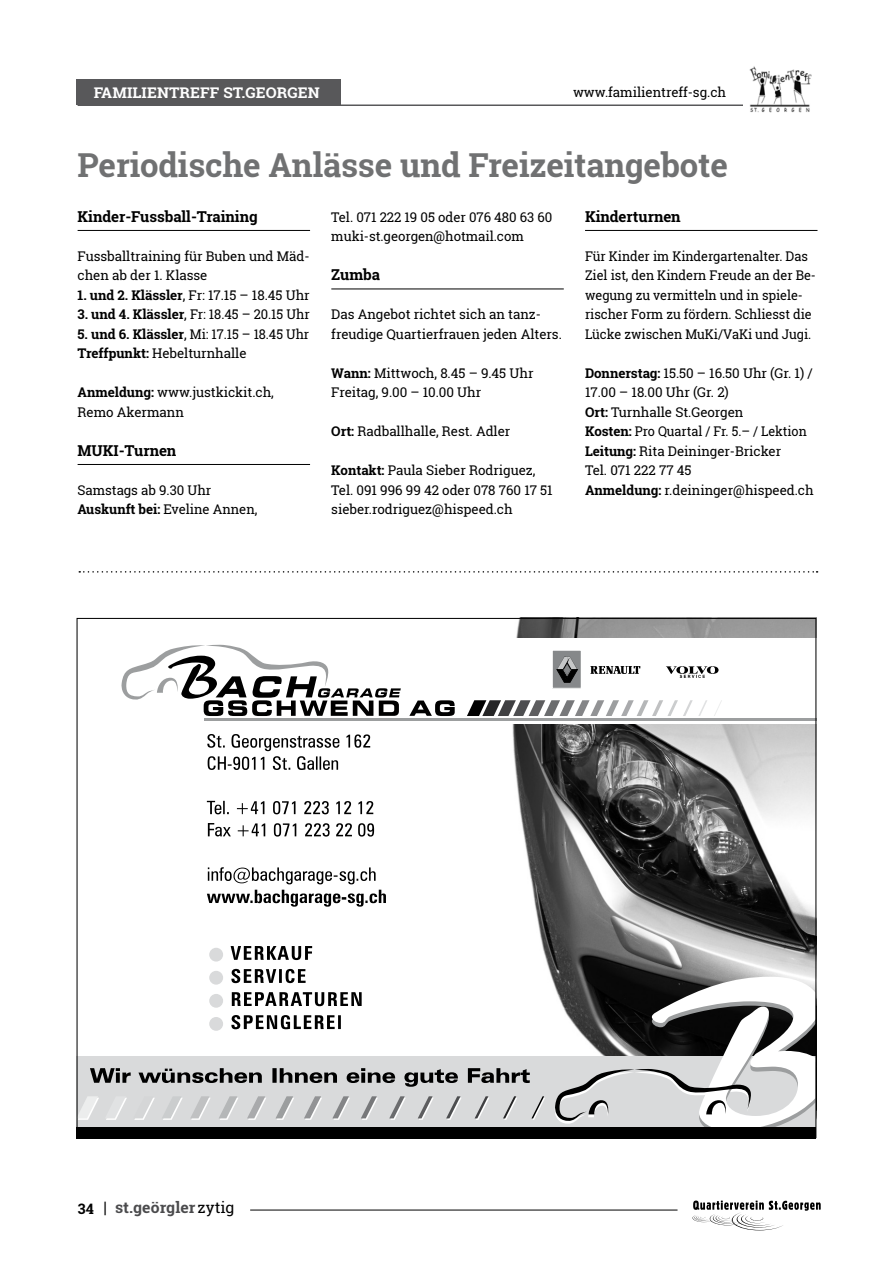
<style>
.page{position:relative;width:893px;height:1263px;background:#fff}
.page>*{position:absolute;margin:0;border:0;box-sizing:border-box;transform-origin:0 0}
.t1{font:700 37.05px "Arial";color:#000}
.t2{font:700 33px "Roboto Slab";letter-spacing:-.005em;color:#707172}
.t3{font:700 15.45px "Roboto Slab";letter-spacing:.005em;color:#4b4b4d}
.t4{font:700 15px "Roboto Slab";letter-spacing:-.005em;color:#000}
.t5{font:700 14.7px "Roboto Slab";letter-spacing:.005em;color:#fff;scale:1.05 1}
.t6{font:13.35px/19.5px "Roboto Slab";letter-spacing:-.005em;color:#000}
.t7{font:13.35px/19.5px "Roboto Slab";letter-spacing:-.005em;color:#000;scale:.96 1}
.s1{font-weight:700}
.s2{font-size:14.4px;color:#000}
.s3{font-weight:400;font-size:15.75px;color:#000}
.s4{font-size:15.75px}
.s5{font-weight:400;color:#000}
</style>
<div class="page">
<hr style="left:250px;top:1210px;width:427px;height:1px;background:#000">
<svg style="left:692px;top:1200px;width:129px;height:30px"></svg>
<hr style="left:78px;top:230px;width:232px;height:1px;background:#000">
<hr style="left:78px;top:464px;width:232px;height:1px;background:#000">
<hr style="left:331px;top:289px;width:233px;height:1px;background:#000">
<hr style="left:585px;top:230px;width:232px;height:1px;background:#000">
<svg style="left:79px;top:571px;width:739px;height:2px"></svg>
<hr style="left:78px;top:104px;width:738px;height:2px;background:#58585a">
<img style="left:744px;top:66px;width:72px;height:47px">
<div style="left:77px;top:80px;width:264px;height:25px;background:#58585a"></div>
<img style="left:738px;top:620px;width:76px;height:357px">
<div style="left:532px;top:638px;width:284px;height:86px;background:#fff"></div>
<svg style="left:121px;top:620px;width:617px;height:411px"></svg>
<div style="left:552px;top:650px;width:29px;height:38px;background:#86888a"></div>
<div style="left:552px;top:650px;width:30px;height:39px;border:1px solid #fff"></div>
<svg style="left:556px;top:657px;width:22px;height:26px"></svg>
<svg style="left:666px;top:666px;width:53px;height:12px"></svg>
<svg style="left:590px;top:666px;width:51px;height:9px"></svg>
<svg style="left:207px;top:734px;width:179px;height:173px"></svg>
<div style="left:77px;top:1056px;width:738px;height:82px;background:#d9dadb"></div>
<svg style="left:554px;top:977px;width:260px;height:150px"></svg>
<div style="left:77px;top:1127px;width:738px;height:11px;background:#000"></div>
<svg style="left:79px;top:1096px;width:466px;height:24px"></svg>
<svg style="left:90px;top:1068px;width:440px;height:19px"></svg>
<hr style="left:716px;top:718px;width:100px;height:3px;background:#9c9e9f">
<p class="t5" style="left:94px;top:83px;width:217px">FAMILIENTREFF ST.GEORGEN</p>
<p class="t6" style="left:573px;top:82px;width:155px">www.familientreff-sg.ch</p>
<h2 class="t2" style="left:78px;top:142px;width:652px">Periodische Anlässe und Freizeitangebote</h2>
<p class="t4" style="left:78px;top:206px;width:181px">Kinder-Fussball-Training</p>
<p class="t6" style="left:78px;top:246px;width:233px">Fussballtraining für Buben und Mäd&shy;chen ab der 1. Klasse</p>
<p class="t6" style="left:78px;top:285px;width:234px"><span class="s1">1. und 2. Klässler</span>, Fr: 17.15 – 18.45 Uhr</p>
<p class="t6" style="left:78px;top:304px;width:234px"><span class="s1">3. und 4. Klässler</span>, Fr: 18.45 – 20.15 Uhr</p>
<p class="t6" style="left:78px;top:324px;width:233px"><span class="s1">5. und 6. Klässler</span>, Mi: 17.15 – 18.45 Uhr<br><span class="s1">Treffpunkt:</span> Hebelturnhalle</p>
<p class="t6" style="left:78px;top:382px;width:198px"><span class="s1">Anmeldung:</span> www.justkickit.ch,<br>Remo Akermann</p>
<p class="t4" style="left:78px;top:440px;width:100px">MUKI-Turnen</p>
<p class="t6" style="left:78px;top:480px;width:181px">Samstags ab 9.30 Uhr<br><span class="s1">Auskunft bei:</span> Eveline Annen,</p>
<p class="t4" style="left:585px;top:206px;width:97px">Kinderturnen</p>
<p class="t7" style="left:585px;top:246px;width:242px">Für Kinder im Kindergartenalter. Das Ziel ist, den Kindern Freude an der Be&shy;wegung zu vermitteln und in spiele&shy;rischer Form zu fördern. Schliesst die Lücke zwischen MuKi/VaKi und Jugi.</p>
<p class="t6" style="left:585px;top:363px;width:230px"><span class="s1">Donnerstag:</span> 15.50 – 16.50 Uhr (Gr. 1) /<br>17.00 – 18.00 Uhr (Gr. 2)<br><span class="s1">Ort:</span> Turnhalle St.Georgen<br><span class="s1">Kosten:</span> Pro Quartal / Fr. 5.– / Lektion<br><span class="s1">Leitung:</span> Rita Deininger-Bricker<br>Tel. 071 222 77 45<br><span class="s1">Anmeldung:</span> r.deininger@hispeed.ch</p>
<p class="t6" style="left:331px;top:207px;width:222px">Tel. 071 222 19 05 oder 076 480 63 60 muki-st.georgen@hotmail.com</p>
<p class="t4" style="left:331px;top:264px;width:50px">Zumba</p>
<p class="t6" style="left:331px;top:304px;width:232px">Das Angebot richtet sich an tanz&shy;freudige Quartierfrauen jeden Alters.</p>
<p class="t6" style="left:331px;top:363px;width:204px"><span class="s1">Wann:</span> Mittwoch, 8.45 – 9.45 Uhr<br>Freitag, 9.00 – 10.00 Uhr</p>
<p class="t6" style="left:331px;top:421px;width:181px"><span class="s1">Ort:</span> Radballhalle, Rest. Adler</p>
<p class="t6" style="left:331px;top:460px;width:223px"><span class="s1">Kontakt:</span> Paula Sieber Rodriguez,<br>Tel. 091 996 99 42 oder 078 760 17 51 sieber.rodriguez@hispeed.ch</p>
<h1 class="t1" style="left:298px;top:360px;width:289px">CONOCI PAOLO</h1>
<p class="t3" style="left:78px;top:1197px;width:158px"><span class="s2">34</span> <span class="s3">|</span> <span class="s4">s</span>t.geörgler<span class="s5">zytig</span></p>
</div>
